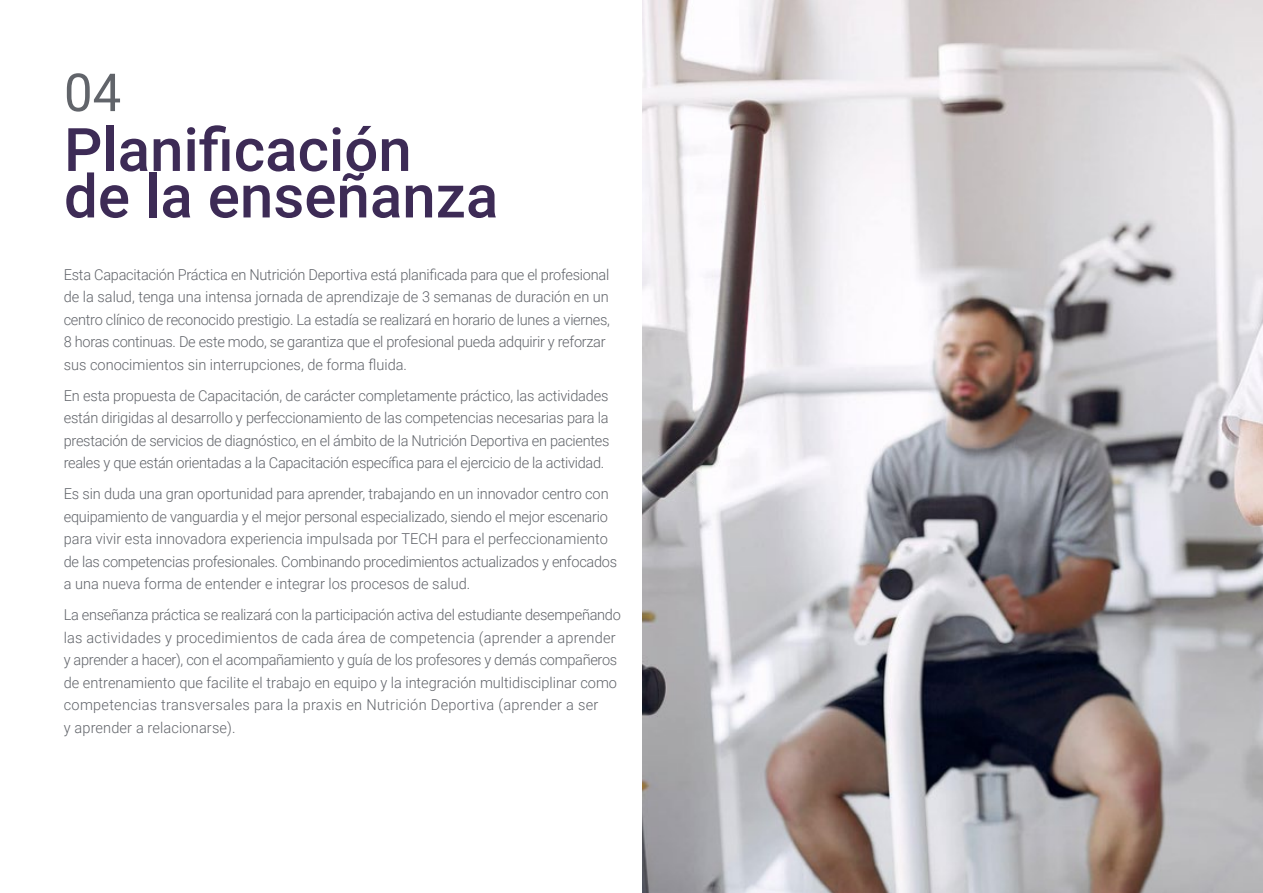
<style>
.page{position:relative;width:1263px;height:893px;background:#fff}
.page>*{position:absolute;margin:0;border:0;box-sizing:border-box;transform-origin:0 0}
.t1{font:500 60px/46.5px "Roboto";color:#3d2b56}
.t2{font:52.5px "Roboto";color:#61646a}
.t3{font:300 15px/22.5px "Roboto";letter-spacing:-.015em;color:#61646a}
</style>
<div class="page">
<img style="left:642px;top:0;width:621px;height:893px">
<h2 class="t2" style="left:64px;top:56px;width:59px">04</h2>
<h1 class="t1" style="left:64px;top:124px;width:436px">Planificación<br>de la enseñanza</h1>
<p class="t3" style="left:64px;top:262px;width:548px">Esta Capacitación Práctica en Nutrición Deportiva está planificada para que el profesional de la salud, tenga una intensa jornada de aprendizaje de 3 semanas de duración en un centro clínico de reconocido prestigio. La estadía se realizará en horario de lunes a viernes, 8 horas continuas. De este modo, se garantiza que el profesional pueda adquirir y reforzar sus conocimientos sin interrupciones, de forma fluida.</p>
<p class="t3" style="left:64px;top:383px;width:547px;text-align:justify">En esta propuesta de Capacitación, de carácter completamente práctico, las actividades están dirigidas al desarrollo y perfeccionamiento de las competencias necesarias para la prestación de servicios de diagnóstico, en el ámbito de la Nutrición Deportiva en pacientes reales y que están orientadas a la Capacitación específica para el ejercicio de la actividad.</p>
<p class="t3" style="left:64px;top:482px;width:555px">Es sin duda una gran oportunidad para aprender, trabajando en un innovador centro con equipamiento de vanguardia y el mejor personal especializado, siendo el mejor escenario para vivir esta innovadora experiencia impulsada por TECH para el perfeccionamiento de las competencias profesionales. Combinando procedimientos actualizados y enfocados a una nueva forma de entender e integrar los procesos de salud.</p>
<p class="t3" style="left:64px;top:603px;width:558px">La enseñanza práctica se realizará con la participación activa del estudiante desempeñando las actividades y procedimientos de cada área de competencia (aprender a aprender y aprender a hacer), con el acompañamiento y guía de los profesores y demás compañeros de entrenamiento que facilite el trabajo en equipo y la integración multidisciplinar como competencias transversales para la praxis en Nutrición Deportiva (aprender a ser<br>y aprender a relacionarse).</p>
</div>
